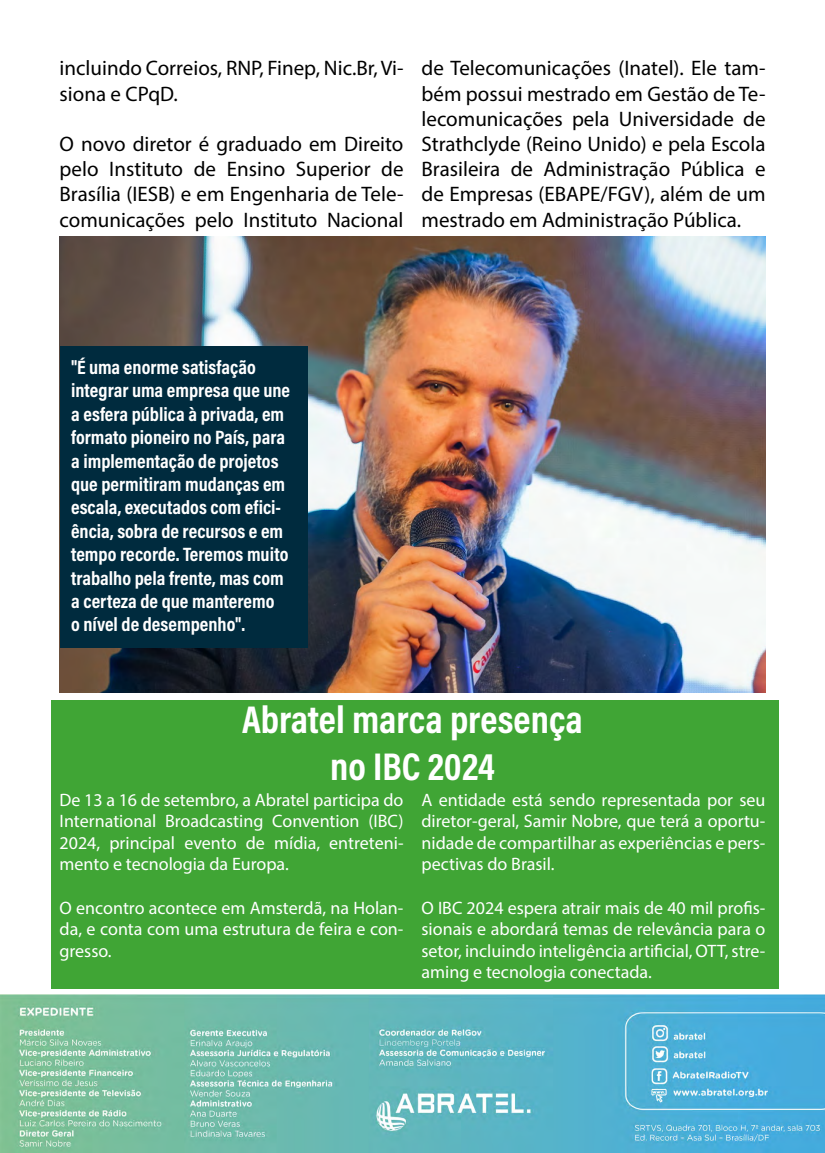
<style>
.page{position:relative;width:825px;height:1153px;background:#fff}
.page>*{position:absolute;margin:0;border:0;box-sizing:border-box;transform-origin:0 0}
.t1{font:700 39px/46.8px "Acumin Pro Cond";color:#fff;text-align:center}
.t2{font:21px/25.2px "Myriad Pro";color:#000;text-align:justify}
.t3{font:700 19.5px/23.4px "Acumin Pro Cond";color:#fff}
.t4{font:18px/21.6px "Myriad Pro";color:#fff;text-align:justify}
</style>
<div class="page">
<div style="left:51px;top:699px;width:727px;height:289px;background:#40a535"></div>
<img style="left:0;top:994px;width:825px;height:158px">
<img style="left:60px;top:237px;width:705px;height:455px">
<div style="left:60px;top:347px;width:248px;height:301px;background:#002b3e"></div>
<p class="t2" style="left:60px;top:55px;width:345px">incluindo Correios, RNP, Finep, Nic.Br, Vi&shy;siona e CPqD.</p>
<p class="t2" style="left:60px;top:131px;width:345px">O novo diretor é graduado em Direito pelo Instituto de Ensino Superior de Brasília (IESB) e em Engenharia de Tele&shy;comunicações pelo Instituto Nacional</p>
<p class="t2" style="left:422px;top:55px;width:345px">de Telecomunicações (Inatel). Ele tam&shy;bém possui mestrado em Gestão de Te&shy;lecomunicações pela Universidade de Strathclyde (Reino Unido) e pela Escola Brasileira de Administração Pública e de Empresas (EBAPE/FGV), além de um mestrado em Administração Pública.</p>
<p class="t3" style="left:71px;top:355px;width:220px">"É uma enorme satisfação integrar uma empresa que une a esfera pública à privada, em formato pioneiro no País, para a implementação de projetos que permitiram mudanças em escala, executados com efici&shy;ência, sobra de recursos e em tempo recorde. Teremos muito trabalho pela frente, mas com a certeza de que manteremo<br>o nível de desempenho".</p>
<h1 class="t1" style="left:242px;top:694px;width:342px">Abratel marca presença no IBC 2024</h1>
<p class="t4" style="left:60px;top:788px;width:345px">De 13 a 16 de setembro, a Abratel participa do International Broadcasting Convention (IBC)<br>2024, principal evento de mídia, entreteni&shy;mento e tecnologia da Europa.</p>
<p class="t4" style="left:60px;top:896px;width:345px">O encontro acontece em Amsterdã, na Holan&shy;da, e conta com uma estrutura de feira e con&shy;gresso.</p>
<p class="t4" style="left:421px;top:788px;width:345px">A entidade está sendo representada por seu diretor-geral, Samir Nobre, que terá a oportu&shy;nidade de compartilhar as experiências e pers&shy;pectivas do Brasil.</p>
<p class="t4" style="left:421px;top:896px;width:345px">O IBC 2024 espera atrair mais de 40 mil profis&shy;sionais e abordará temas de relevância para o setor, incluindo inteligência artificial, OTT, stre&shy;aming e tecnologia conectada.</p>
</div>
